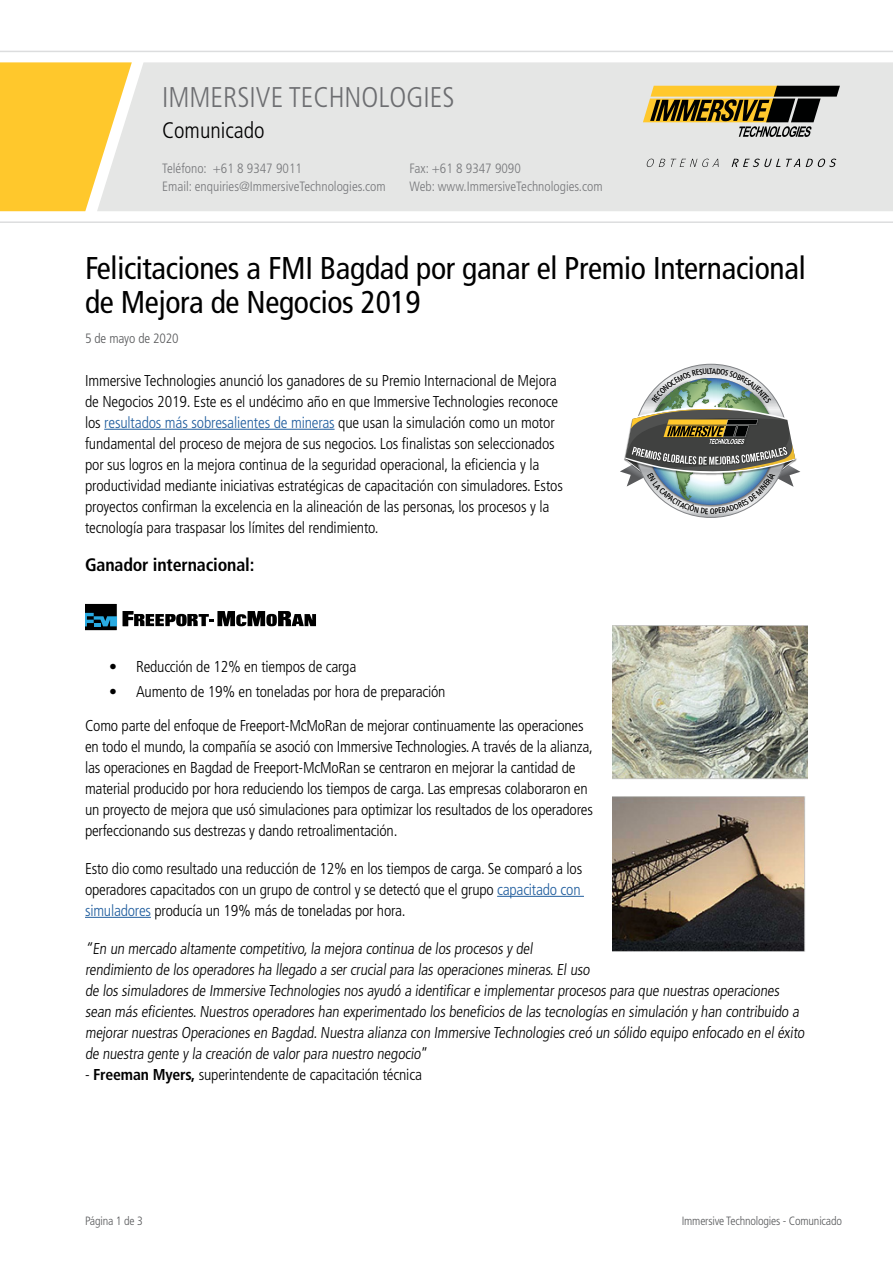
<style>
.page{position:relative;width:893px;height:1263px;background:#fff}
.page>*{position:absolute;margin:0;border:0;box-sizing:border-box;transform-origin:0 0}
.t1{font:condensed 31.5px/34.5px "Frutiger LT Std";letter-spacing:-.01em;color:#000}
.t2{font:300 condensed 28.5px "Frutiger LT Std";color:#6d6e71}
.t3{font:300 condensed 22.5px "Frutiger LT Std";color:#000}
.t4{font:700 condensed 18px "Frutiger LT Std";letter-spacing:-.01em;color:#000}
.t5{font:300 condensed 15.75px/21px "Frutiger LT Std";letter-spacing:-.01em;color:#000}
.t6{font:300 condensed 13.5px "Frutiger LT Std";color:#77787b}
.t7{font:300 condensed 13.5px "Frutiger LT Std";letter-spacing:-.01em;color:#58595b}
.t8{font:300 condensed 12px "Frutiger LT Std";letter-spacing:-.015em;color:#58595b}
.s1{color:#215e9e}
.s2{font-weight:700}
</style>
<div class="page">
<div style="left:0;top:62px;width:97px;height:149px;background:#ffc82c"></div>
<div style="left:97px;top:62px;width:796px;height:149px;background:#e5e6e5"></div>
<hr style="left:0;top:51px;width:893px;height:1px;background:#dcddde">
<hr style="left:0;top:221px;width:893px;height:2px;background:#dcddde">
<svg style="left:643px;top:86px;width:197px;height:51px;background:#998b60"></svg>
<svg style="left:646px;top:159px;width:19px;height:8px"></svg>
<svg style="left:671px;top:159px;width:47px;height:8px"></svg>
<svg style="left:732px;top:159px;width:68px;height:8px"></svg>
<svg style="left:806px;top:159px;width:30px;height:8px"></svg>
<hr style="left:104px;top:429px;width:231px;height:1px;background:#215e9e">
<hr style="left:497px;top:896px;width:87px;height:1px;background:#215e9e">
<hr style="left:85px;top:917px;width:66px;height:1px;background:#215e9e">
<img style="left:612px;top:625px;width:196px;height:155px">
<img style="left:612px;top:797px;width:193px;height:154px">
<svg style="left:85px;top:603px;width:231px;height:28px"></svg>
<svg style="left:620px;top:368px;width:180px;height:146px"></svg>
<h2 class="t2" style="left:162px;top:81px;width:294px">IMMERSIVE TECHNOLOGIES</h2>
<h3 class="t3" style="left:162px;top:118px;width:104px">Comunicado</h3>
<p class="t6" style="left:162px;top:161px;width:141px">Teléfono: +61 8 9347 9011</p>
<p class="t6" style="left:410px;top:161px;width:113px">Fax: +61 8 9347 9090</p>
<p class="t6" style="left:162px;top:179px;width:225px">Email: enquiries@ImmersiveTechnologies.com</p>
<p class="t6" style="left:410px;top:179px;width:194px">Web: www.ImmersiveTechnologies.com</p>
<h3 class="t3" style="left:162px;top:118px;width:121px">Media Release</h3>
<p class="t6" style="left:162px;top:161px;width:131px">Phone: +61 8 9347 9016</p>
<h1 class="t1" style="left:85px;top:251px;width:722px">Felicitaciones a FMI Bagdad por ganar el Premio Internacional de Mejora de Negocios 2019</h1>
<p class="t7" style="left:85px;top:331px;width:95px">5 de mayo de 2020</p>
<p class="t5" style="left:85px;top:370px;width:479px">Immersive Technologies anunció los ganadores de su Premio Internacional de Mejora de Negocios 2019. Este es el undécimo año en que Immersive Technologies reconoce los <span class="s1">resultados más sobresalientes de mineras</span> que usan la simulación como un motor fundamental del proceso de mejora de sus negocios. Los finalistas son seleccionados por sus logros en la mejora continua de la seguridad operacional, la eficiencia y la productividad mediante iniciativas estratégicas de capacitación con simuladores. Estos proyectos confirman la excelencia en la alineación de las personas, los procesos y la tecnología para traspasar los límites del rendimiento.</p>
<p class="t4" style="left:85px;top:554px;width:171px">Ganador internacional:</p>
<p class="t5" style="left:109px;top:656px;width:249px">• Reducción de 12% en tiempos de carga</p>
<p class="t5" style="left:85px;top:675px;width:500px;line-height:33.8px;text-indent:24px">• Aumento de 19% en toneladas por hora de preparación<br>Como parte del enfoque de Freeport-McMoRan de mejorar continuamente las operaciones</p>
<p class="t5" style="left:85px;top:736px;width:509px">en todo el mundo, la compañía se asoció con Immersive Technologies. A través de la alianza, las operaciones en Bagdad de Freeport-McMoRan se centraron en mejorar la cantidad de material producido por hora reduciendo los tiempos de carga. Las empresas colaboraron en un proyecto de mejora que usó simulaciones para optimizar los resultados de los operadores perfeccionando sus destrezas y dando retroalimentación.</p>
<p class="t5" style="left:85px;top:858px;width:499px;text-align:justify">Esto dio como resultado una reducción de 12% en los tiempos de carga. Se comparó a los operadores capacitados con un grupo de control y se detectó que el grupo <span class="s1">capacitado con simuladores</span> producía un 19% más de toneladas por hora.</p>
<p class="t5" style="left:85px;top:938px;width:723px">“En un mercado altamente competitivo,la mejora continua de los procesos y del<br>rendimiento de los operadores ha llegado a ser crucial para las operaciones mineras.El uso<br>de los simuladores de Immersive Technologies nos ayudó a identificar e implementar procesos para que nuestras operaciones sean más eficientes.Nuestros operadores han experimentado los beneficios de las tecnologías en simulación y han contribuido a mejorar nuestras Operaciones en Bagdad.Nuestra alianza con Immersive Technologies creó un sólido equipo enfocado en el éxito de nuestra gente y la creación de valor para nuestro negocio”</p>
<p class="t5" style="left:85px;top:1064px;width:338px">- <span class="s2">Freeman Myers,</span> superintendente de capacitación técnica</p>
<p class="t8" style="left:85px;top:1214px;width:59px">Página 1 de 3</p>
<p class="t8" style="left:682px;top:1214px;width:162px">Immersive Technologies - Comunicado</p>
</div>
